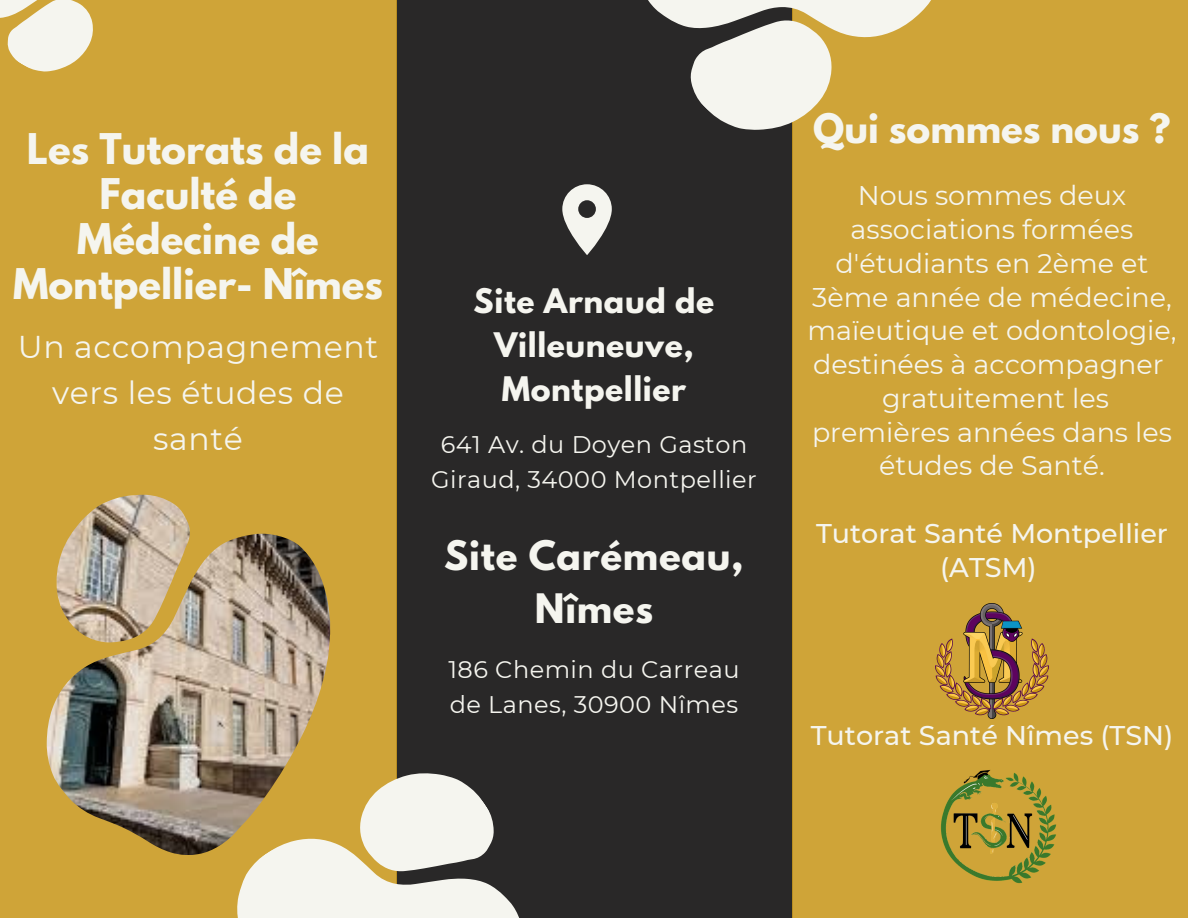
<style>
.page{position:relative;width:1188px;height:918px;background:#fff}
.page>*{position:absolute;margin:0;border:0;box-sizing:border-box;transform-origin:0 0}
.t1{font:700 37.5px/45px "League Spartan";color:#f5f5ef;text-align:center}
.t2{font:700 36px/52.8px "League Spartan";letter-spacing:.02em;color:#f5f5ef;text-align:center}
.t3{font:700 36px "League Spartan";color:#f5f5ef}
.t4{font:31.5px/46.2px "Montserrat";letter-spacing:.02em;color:#f5f5ef;text-align:center}
.t5{font:700 30px/43.8px "League Spartan";letter-spacing:.02em;color:#f5f5ef;text-align:center}
.t6{font:27px/33.8px "Montserrat";color:#f5f5ef;text-align:center}
.t7{font:500 27px/33.8px "Montserrat";color:#f5f5ef;text-align:center}
.t8{font:24px/34.8px "Montserrat";letter-spacing:.02em;color:#f5f5ef;text-align:center}
</style>
<div class="page">
<div style="left:396px;top:0;width:397px;height:918px;background:#292828"></div>
<div style="left:792px;top:0;width:396px;height:918px;background:#cfa438"></div>
<div style="left:0;top:0;width:397px;height:918px;background:#cfa438"></div>
<img style="left:47px;top:495px;width:283px;height:360px">
<svg style="left:648px;top:0;width:283px;height:168px"></svg>
<svg style="left:0;top:0;width:93px;height:72px"></svg>
<svg style="left:189px;top:738px;width:330px;height:180px"></svg>
<img style="left:936px;top:604px;width:112px;height:115px">
<img style="left:941px;top:770px;width:115px;height:114px">
<svg style="left:562px;top:184px;width:50px;height:71px"></svg>
<p class="t1" style="left:13px;top:131px;width:371px">Les Tutorats de la<br>Faculté de<br>Médecine de<br>Montpellier- Nîmes</p>
<p class="t4" style="left:18px;top:323px;width:362px">Un accompagnement vers les études de santé</p>
<p class="t5" style="left:474px;top:283px;width:242px">Site Arnaud de<br>Villeuneuve,<br>Montpellier</p>
<p class="t8" style="left:431px;top:427px;width:327px">641 Av. du Doyen Gaston<br>Giraud, 34000 Montpellier</p>
<p class="t2" style="left:444px;top:534px;width:301px">Site Carémeau,<br>Nîmes</p>
<p class="t8" style="left:448px;top:652px;width:293px;text-align:left">186 Chemin du Carreau de Lanes, 30900 Nîmes</p>
<p class="t3" style="left:813px;top:110px;width:359px">Qui sommes nous ?</p>
<p class="t6" style="left:807px;top:179px;width:371px">Nous sommes deux associations formées d'étudiants en 2ème et<br>3ème année de médecine, maïeutique et odontologie, destinées à accompagner gratuitement les premières années dans les études de Santé.</p>
<p class="t7" style="left:816px;top:516px;width:353px">Tutorat Santé Montpellier (ATSM)</p>
<p class="t7" style="left:811px;top:719px;width:364px">Tutorat Santé Nîmes (TSN)</p>
</div>
